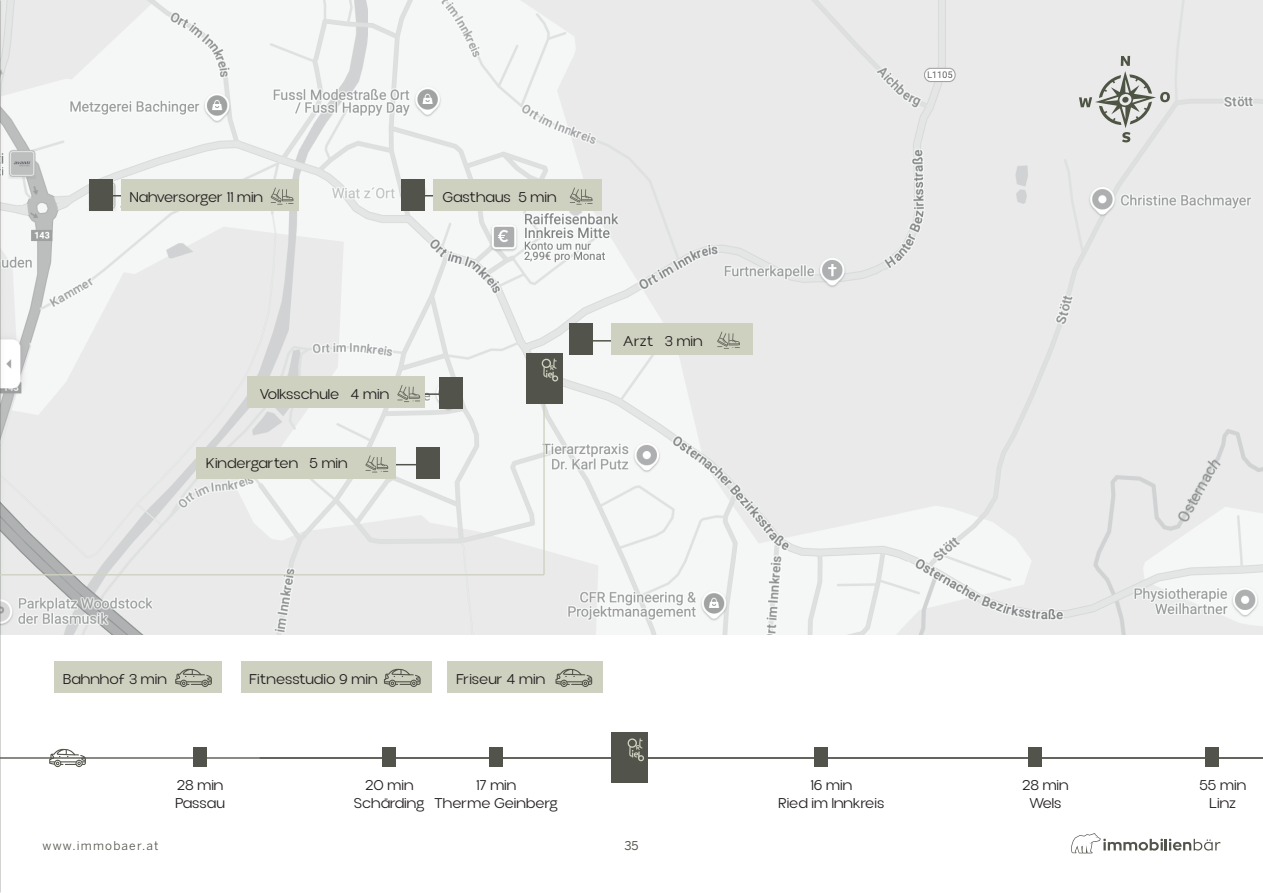
<style>
.page{position:relative;width:1263px;height:893px;background:#fff}
.page>*{position:absolute;margin:0;border:0;box-sizing:border-box;transform-origin:0 0}
.t1{font:300 15px/18px "Aloevera Display";color:#231f20;text-align:center}
.t2{font:12px "Benton Sans";letter-spacing:.1em;color:#52544b}
.t3{font:12px "Benton Sans";color:#52544b}
</style>
<div class="page">
<svg style="left:1071px;top:833px;width:149px;height:20px"></svg>
<hr style="left:0;top:757px;width:1263px;height:2px;background:#52544b">
<div style="left:612px;top:732px;width:36px;height:50px;background:#52544b"></div>
<img style="left:0;top:0;width:1263px;height:634px">
<svg style="left:1079px;top:56px;width:91px;height:86px;background:#cfd1cd"></svg>
<hr style="left:0;top:574px;width:544px;height:1px;background:#cfd1c0">
<div style="left:489px;top:748px;width:14px;height:19px;background:#52544b"></div>
<div style="left:382px;top:748px;width:14px;height:19px;background:#52544b"></div>
<div style="left:193px;top:748px;width:14px;height:19px;background:#52544b"></div>
<div style="left:814px;top:748px;width:14px;height:19px;background:#52544b"></div>
<div style="left:1028px;top:748px;width:14px;height:19px;background:#52544b"></div>
<div style="left:1205px;top:748px;width:14px;height:19px;background:#52544b"></div>
<div style="left:570px;top:323px;width:23px;height:32px;background:#52544b"></div>
<svg style="left:628px;top:738px;width:16px;height:23px"></svg>
<svg style="left:49px;top:749px;width:37px;height:18px"></svg>
<hr style="left:420px;top:393px;width:21px;height:2px;background:#52544b">
<hr style="left:586px;top:340px;width:32px;height:2px;background:#52544b">
<hr style="left:388px;top:464px;width:32px;height:1px;background:#52544b">
<div style="left:248px;top:377px;width:177px;height:31px;background:#cfd1c0"></div>
<div style="left:611px;top:323px;width:141px;height:32px;background:#cfd1c0"></div>
<div style="left:121px;top:179px;width:177px;height:32px;background:#cfd1c0"></div>
<div style="left:54px;top:662px;width:168px;height:31px;background:#cfd1c0"></div>
<div style="left:241px;top:662px;width:191px;height:31px;background:#cfd1c0"></div>
<div style="left:448px;top:662px;width:155px;height:31px;background:#cfd1c0"></div>
<div style="left:434px;top:179px;width:168px;height:32px;background:#cfd1c0"></div>
<div style="left:196px;top:447px;width:200px;height:32px;background:#cfd1c0"></div>
<svg style="left:397px;top:385px;width:23px;height:17px"></svg>
<svg style="left:717px;top:332px;width:23px;height:17px"></svg>
<svg style="left:271px;top:187px;width:22px;height:18px"></svg>
<svg style="left:570px;top:187px;width:23px;height:18px"></svg>
<svg style="left:365px;top:455px;width:23px;height:18px"></svg>
<div style="left:439px;top:377px;width:24px;height:31px;background:#52544b"></div>
<div style="left:89px;top:179px;width:23px;height:32px;background:#52544b"></div>
<div style="left:402px;top:179px;width:23px;height:32px;background:#52544b"></div>
<div style="left:416px;top:447px;width:23px;height:32px;background:#52544b"></div>
<hr style="left:543px;top:394px;width:2px;height:181px;background:#cfd1c0">
<div style="left:526px;top:354px;width:36px;height:50px;background:#52544b"></div>
<svg style="left:542px;top:359px;width:16px;height:22px"></svg>
<svg style="left:175px;top:669px;width:37px;height:18px"></svg>
<svg style="left:384px;top:669px;width:37px;height:18px"></svg>
<svg style="left:555px;top:669px;width:37px;height:18px"></svg>
<p class="t1" style="left:130px;top:188px;width:135px">Nahversorger 11 min</p>
<p class="t1" style="left:442px;top:188px;width:116px">Gasthaus 5 min</p>
<p class="t1" style="left:260px;top:385px;width:131px">Volksschule 4 min</p>
<p class="t1" style="left:206px;top:455px;width:143px">Kindergarten 5 min</p>
<p class="t1" style="left:623px;top:332px;width:81px">Arzt 3 min</p>
<p class="t1" style="left:63px;top:670px;width:105px">Bahnhof 3 min</p>
<p class="t1" style="left:249px;top:670px;width:130px">Fitnesstudio 9 min</p>
<p class="t1" style="left:457px;top:670px;width:90px">Friseur 4 min</p>
<p class="t1" style="left:175px;top:776px;width:51px;text-align:left">28 min<br>Passau</p>
<p class="t1" style="left:354px;top:776px;width:73px">20 min<br>Schärding</p>
<p class="t1" style="left:434px;top:776px;width:126px">17 min<br>Therme Geinberg</p>
<p class="t2" style="left:43px;top:839px;width:118px">www.immobaer.at</p>
<p class="t3" style="left:624px;top:839px;width:16px">35</p>
<p class="t1" style="left:778px;top:776px;width:107px">16 min<br>Ried im Innkreis</p>
<p class="t1" style="left:1022px;top:776px;width:48px">28 min<br>Wels</p>
<p class="t1" style="left:1199px;top:776px;width:48px">55 min<br>Linz</p>
</div>
